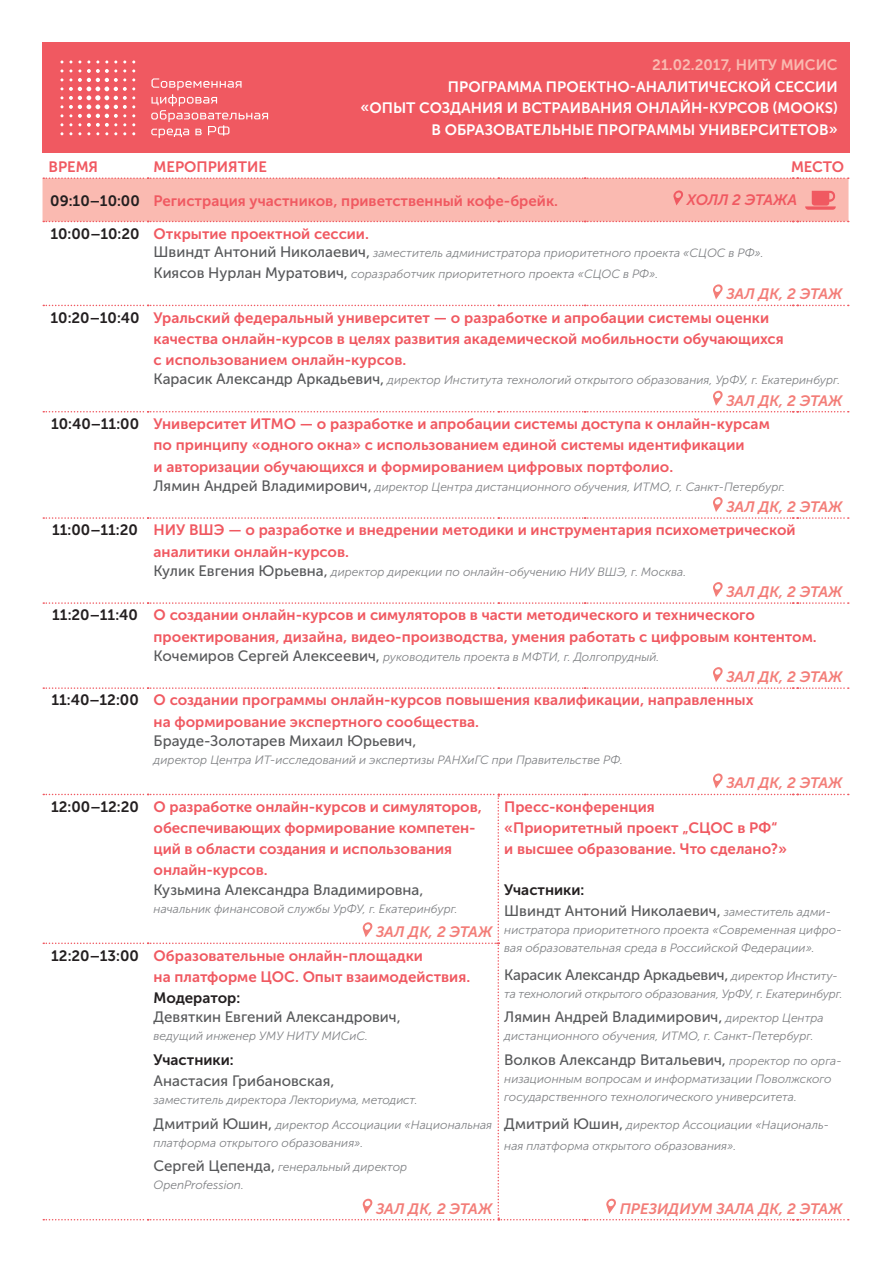
<style>
.page{position:relative;width:893px;height:1263px;background:#fff}
.page>*{position:absolute;margin:0;border:0;box-sizing:border-box;transform-origin:0 0}
.t1{font:15px/21.3px "Museo Sans Cyrl 700";color:#f05961}
.t2{font:15px "Museo Sans Cyrl 500";color:#57585a}
.t3{font:15px/21.8px "Museo Sans Cyrl 700";color:#fff;text-align:right}
.t4{font:italic 15px "Museo Sans Cyrl 700";color:#f37d78}
.t5{font:15px "Museo Sans Cyrl 700";color:#231f20}
.t6{font:15px "Museo Sans Cyrl 700";color:#fabab1}
.t7{font:italic 15px "Museo Sans Cyrl 700";letter-spacing:-.02em;color:#f05961}
.t8{font:italic 12px/21.3px "Museo Sans Cyrl 300";color:#808285}
.s1{color:#231f20}
.s2{font-family:"Museo Sans Cyrl 500";font-style:normal;font-size:15px;color:#57585a}
.s3{font-style:italic;color:#f37d78}
.s4{font-family:"Museo Sans Cyrl 300";font-style:italic;font-size:12px;color:#808285}
</style>
<div class="page">
<svg style="left:43px;top:305px;width:806px;height:1px"></svg>
<svg style="left:713px;top:284px;width:10px;height:15px"></svg>
<svg style="left:43px;top:391px;width:806px;height:21px"></svg>
<svg style="left:43px;top:497px;width:806px;height:22px"></svg>
<svg style="left:43px;top:582px;width:806px;height:22px"></svg>
<svg style="left:43px;top:667px;width:806px;height:22px"></svg>
<svg style="left:713px;top:773px;width:10px;height:15px"></svg>
<svg style="left:43px;top:794px;width:806px;height:426px"></svg>
<svg style="left:43px;top:177px;width:806px;height:45px;background:#f9b8b0"></svg>
<div style="left:43px;top:43px;width:807px;height:110px;background:#f05961"></div>
<svg style="left:69px;top:69px;width:66px;height:66px"></svg>
<svg style="left:151px;top:78px;width:117px;height:60px"></svg>
<p class="t6" style="left:652px;top:56px;width:187px">21.02.2017, НИТУ МИСИС</p>
<p class="t3" style="left:361px;top:76px;width:479px">ПРОГРАММА ПРОЕКТНО-АНАЛИТИЧЕСКОЙ СЕССИИ<br>«ОПЫТ СОЗДАНИЯ И ВСТРАИВАНИЯ ОНЛАЙН-КУРСОВ (MOOKS)<br>В ОБРАЗОВАТЕЛЬНЫЕ ПРОГРАММЫ УНИВЕРСИТЕТОВ»</p>
<p class="t1" style="left:49px;top:156px;width:51px">ВРЕМЯ</p>
<p class="t1" style="left:154px;top:156px;width:115px">МЕРОПРИЯТИЕ</p>
<p class="t1" style="left:791px;top:156px;width:55px">МЕСТО</p>
<p class="t1" style="left:50px;top:190px;width:509px"><span class="s1">09:10–10:00</span> Регистрация участников, приветственный кофе-брейк.</p>
<p class="t7" style="left:687px;top:192px;width:112px">ХОЛЛ 2 ЭТАЖА</p>
<p class="t1" style="left:50px;top:223px;width:320px"><span class="s1">10:00–10:20</span> Открытие проектной сессии.</p>
<p class="t8" style="left:154px;top:242px;width:611px"><span class="s2">Швиндт Антоний Николаевич,</span> заместитель администратора приоритетного проекта «СЦОС в РФ».<br><span class="s2">Киясов Нурлан Муратович,</span> соразработчик приоритетного проекта «СЦОС в РФ».</p>
<p class="t1" style="left:51px;top:283px;width:793px;line-height:23.2px;text-indent:676px"><span class="s3">ЗАЛ ДК, 2 ЭТАЖ<br></span><span class="s1">10:20–10:40</span> Уральский федеральный университет — о разработке и апробации системы оценки</p>
<p class="t1" style="left:154px;top:328px;width:632px">качества онлайн-курсов в целях развития академической мобильности обучающихся с использованием онлайн-курсов.</p>
<p class="t8" style="left:154px;top:370px;width:688px"><span class="s2">Карасик Александр Аркадьевич,</span> директор Института технологий открытого образования, УрФУ, г. Екатеринбург.</p>
<p class="t1" style="left:51px;top:389px;width:793px;line-height:23.2px;text-indent:675px"><span class="s3">ЗАЛ ДК, 2 ЭТАЖ<br></span><span class="s1">10:40–11:00</span> Университет ИТМО — о разработке и апробации системы доступа к онлайн-курсам</p>
<p class="t1" style="left:154px;top:434px;width:592px">по принципу «одного окна» с использованием единой системы идентификации и авторизации обучающихся и формированием цифровых портфолио.</p>
<p class="t8" style="left:154px;top:476px;width:633px"><span class="s2">Лямин Андрей Владимирович,</span> директор Центра дистанционного обучения, ИТМО, г. Санкт-Петербург.</p>
<p class="t1" style="left:52px;top:495px;width:792px;line-height:23.2px;text-indent:674px"><span class="s3">ЗАЛ ДК, 2 ЭТАЖ<br></span><span class="s1">11:00–11:20</span> НИУ ВШЭ — о разработке и внедрении методики и инструментария психометрической</p>
<p class="t1" style="left:154px;top:541px;width:197px">аналитики онлайн-курсов.</p>
<p class="t8" style="left:154px;top:561px;width:534px"><span class="s2">Кулик Евгения Юрьевна,</span> директор дирекции по онлайн-обучению НИУ ВШЭ, г. Москва.</p>
<p class="t1" style="left:52px;top:580px;width:792px;line-height:23.2px;text-indent:674px"><span class="s3">ЗАЛ ДК, 2 ЭТАЖ<br></span><span class="s1">11:20–11:40</span> О создании онлайн-курсов и симуляторов в части методического и технического</p>
<p class="t1" style="left:154px;top:626px;width:665px">проектирования, дизайна, видео-производства, умения работать с цифровым контентом.</p>
<p class="t8" style="left:154px;top:646px;width:507px"><span class="s2">Кочемиров Сергей Алексеевич,</span> руководитель проекта в МФТИ, г. Долгопрудный.</p>
<p class="t1" style="left:51px;top:665px;width:793px;line-height:23.2px;text-indent:675px"><span class="s3">ЗАЛ ДК, 2 ЭТАЖ<br></span><span class="s1">11:40–12:00</span> О создании программы онлайн-курсов повышения квалификации, направленных</p>
<p class="t1" style="left:154px;top:711px;width:327px">на формирование экспертного сообщества.</p>
<p class="t2" style="left:154px;top:732px;width:264px">Брауде-Золотарев Михаил Юрьевич,</p>
<p class="t8" style="left:154px;top:749px;width:471px">директор Центра ИТ-исследований и экспертизы РАНХиГС при Правительстве РФ.</p>
<p class="t4" style="left:726px;top:775px;width:118px">ЗАЛ ДК, 2 ЭТАЖ</p>
<p class="t1" style="left:154px;top:796px;width:330px;text-indent:-102px"><span class="s1">12:00–12:20</span> О разработке онлайн-курсов и симуляторов, обеспечивающих формирование компетен&shy;ций в области создания и использования онлайн-курсов.</p>
<p class="t2" style="left:154px;top:881px;width:271px">Кузьмина Александра Владимировна,</p>
<p class="t8" style="left:154px;top:898px;width:306px">начальник финансовой службы УрФУ, г. Екатеринбург.</p>
<p class="t4" style="left:376px;top:924px;width:118px">ЗАЛ ДК, 2 ЭТАЖ</p>
<p class="t1" style="left:504px;top:796px;width:284px">Пресс-конференция<br>«Приоритетный проект „СЦОС в РФ“ и высшее образование. Что сделано?»</p>
<p class="t5" style="left:504px;top:881px;width:82px">Участники:</p>
<p class="t2" style="left:504px;top:903px;width:328px">Швиндт Антоний Николаевич, <span class="s4">заместитель адми-</span></p>
<p class="t8" style="left:504px;top:921px;width:339px;line-height:18px">нистратора приоритетного проекта «Современная цифро&shy;вая образовательная среда в Российской Федерации».</p>
<p class="t2" style="left:504px;top:966px;width:335px">Карасик Александр Аркадьевич, <span class="s4">директор Институ-</span></p>
<p class="t8" style="left:504px;top:983px;width:340px">та технологий открытого образования, УрФУ, г. Екатеринбург.</p>
<p class="t2" style="left:504px;top:1009px;width:321px">Лямин Андрей Владимирович, <span class="s4">директор Центра</span></p>
<p class="t8" style="left:504px;top:1026px;width:311px">дистанционного обучения, ИТМО, г. Санкт-Петербург.</p>
<p class="t2" style="left:504px;top:1051px;width:339px">Волков Александр Витальевич, <span class="s4">проректор по орга-</span></p>
<p class="t8" style="left:504px;top:1070px;width:329px;line-height:18px">низационным вопросам и информатизации Поволжского государственного технологического университета.</p>
<p class="t8" style="left:504px;top:1114px;width:326px"><span class="s2">Дмитрий Юшин,</span> директор Ассоциации «Националь&shy;ная платформа открытого образования».</p>
<p class="t1" style="left:154px;top:945px;width:318px;text-indent:-102px"><span class="s1">12:20–13:00</span> Образовательные онлайн-площадки<br>на платформе ЦОС. Опыт взаимодействия.</p>
<p class="t5" style="left:154px;top:989px;width:88px">Модератор:</p>
<p class="t2" style="left:154px;top:1009px;width:249px">Девяткин Евгений Александрович,</p>
<p class="t8" style="left:154px;top:1026px;width:216px">ведущий инженер УМУ НИТУ МИСиС.</p>
<p class="t5" style="left:154px;top:1051px;width:82px">Участники:</p>
<p class="t2" style="left:154px;top:1073px;width:182px">Анастасия Грибановская,</p>
<p class="t8" style="left:154px;top:1088px;width:340px;line-height:24.5px">заместитель директора Лекториума, методист.<br><span class="s2">Дмитрий Юшин,</span> директор Ассоциации «Национальная</p>
<p class="t8" style="left:154px;top:1130px;width:255px;line-height:24.5px">платформа открытого образования».<br><span class="s2">Сергей Цепенда,</span> генеральный директор</p>
<p class="t8" style="left:154px;top:1174px;width:92px">OpenProfession.</p>
<p class="t4" style="left:376px;top:1200px;width:118px">ЗАЛ ДК, 2 ЭТАЖ</p>
<p class="t4" style="left:620px;top:1200px;width:224px">ПРЕЗИДИУМ ЗАЛА ДК, 2 ЭТАЖ</p>
</div>
